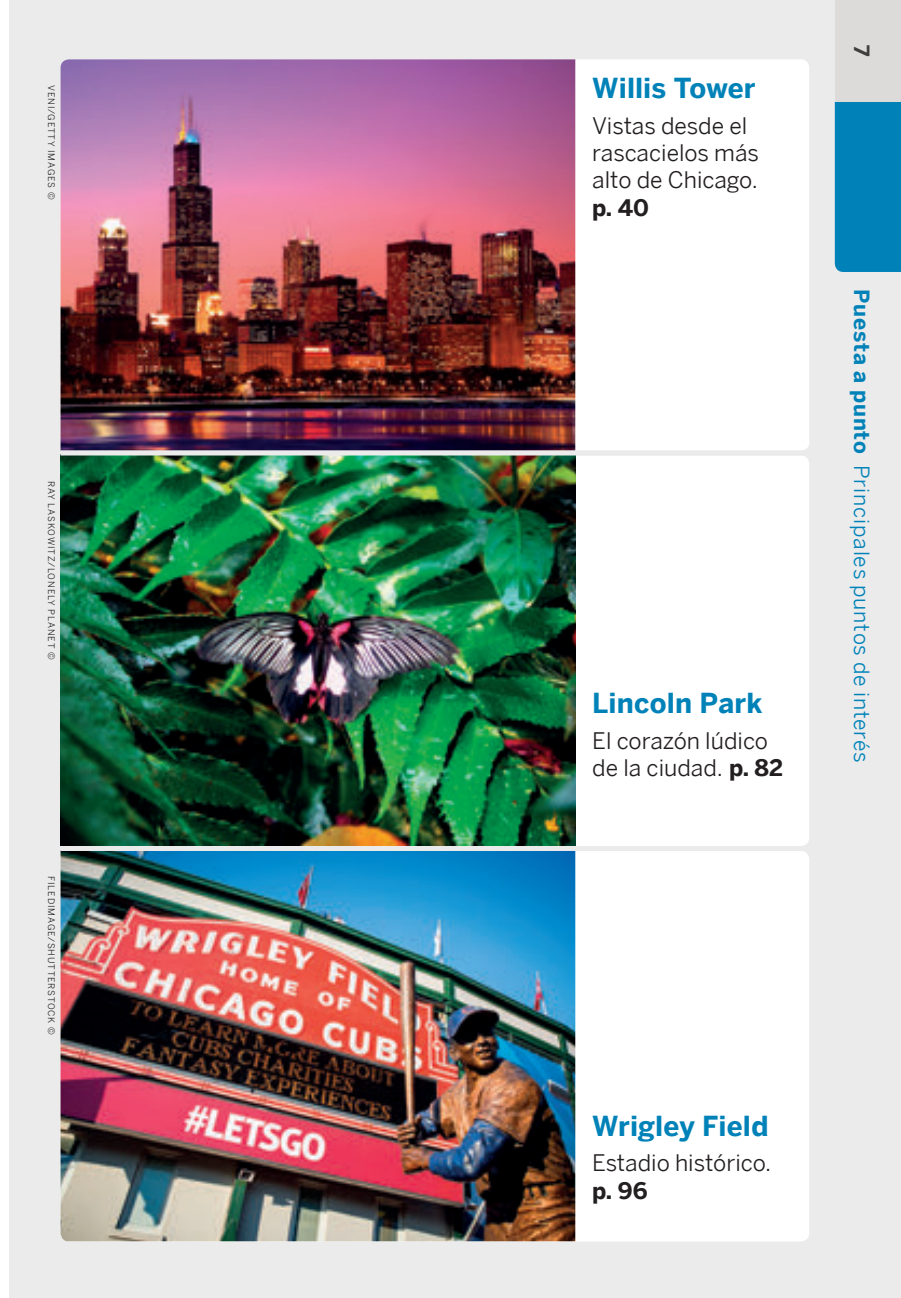
<style>
.page{position:relative;width:901px;height:1298px;background:#fff}
.page>*{position:absolute;margin:0;border:0;box-sizing:border-box;transform-origin:0 0}
.Heading_3{font:700 27.6px "LP Benton Sans";letter-spacing:.005em;color:#0082b8}
.Flush_Left{font:22.8px/27.3px "LP Benton Sans";color:#231f20}
.Runninghead_A{font:21px "LP Benton Sans";letter-spacing:.04em;color:#0082b8}
.Page_Number{font:700 21px "LP Benton Sans";color:#3e3e3f}
.t1{font:9px "LP Benton Sans";letter-spacing:.1em;color:#231f20}
.s1{font-weight:700}
</style>
<div class="page">
<div style="left:9px;top:0;width:892px;height:1298px;background:#ebebec"></div>
<div style="left:523px;top:59px;width:286px;height:392px;background:#fff;border-radius:9px"></div>
<div style="left:523px;top:455px;width:286px;height:391px;background:#fff;border-radius:9px"></div>
<div style="left:540px;top:851px;width:269px;height:390px;background:#fff;border-radius:9px"></div>
<img style="left:61px;top:59px;width:514px;height:392px">
<img style="left:61px;top:455px;width:514px;height:391px">
<img style="left:61px;top:851px;width:514px;height:390px">
<div style="left:834px;top:102px;width:67px;height:170px;background:#0082b8"></div>
<div style="left:834px;top:0;width:67px;height:102px;background:#dddbda"></div>
<p class="t1" style="left:57px;top:85px;width:116px;rotate:90deg">VENI/GETTY IMAGES ©</p>
<p class="t1" style="left:57px;top:481px;width:180px;rotate:90deg">RAY LASKOWITZ/LONELY PLANET ©</p>
<p class="t1" style="left:57px;top:876px;width:160px;rotate:90deg">FILEDIMAGE/SHUTTERSTOCK ©</p>
<p class="Heading_3" style="left:592px;top:68px;width:165px">Willis Tower</p>
<p class="Flush_Left" style="left:592px;top:112px;width:168px">Vistas desde el rascacielos más alto de Chicago. <span class="s1">p. 40</span></p>
<p class="Heading_3" style="left:592px;top:683px;width:172px">Lincoln Park</p>
<p class="Flush_Left" style="left:592px;top:727px;width:192px">El corazón lúdico de la ciudad. <span class="s1">p. 82</span></p>
<p class="Page_Number" style="left:876px;top:45px;width:13px;rotate:90deg">7</p>
<p class="Runninghead_A" style="left:875px;top:289px;width:475px;rotate:90deg"><span class="s1">Puesta a punto</span> Principales puntos de interés</p>
<p class="Heading_3" style="left:592px;top:1106px;width:178px">Wrigley Field</p>
<p class="Flush_Left" style="left:592px;top:1149px;width:180px">Estadio histórico. <span class="s1">p. 96</span></p>
</div>
